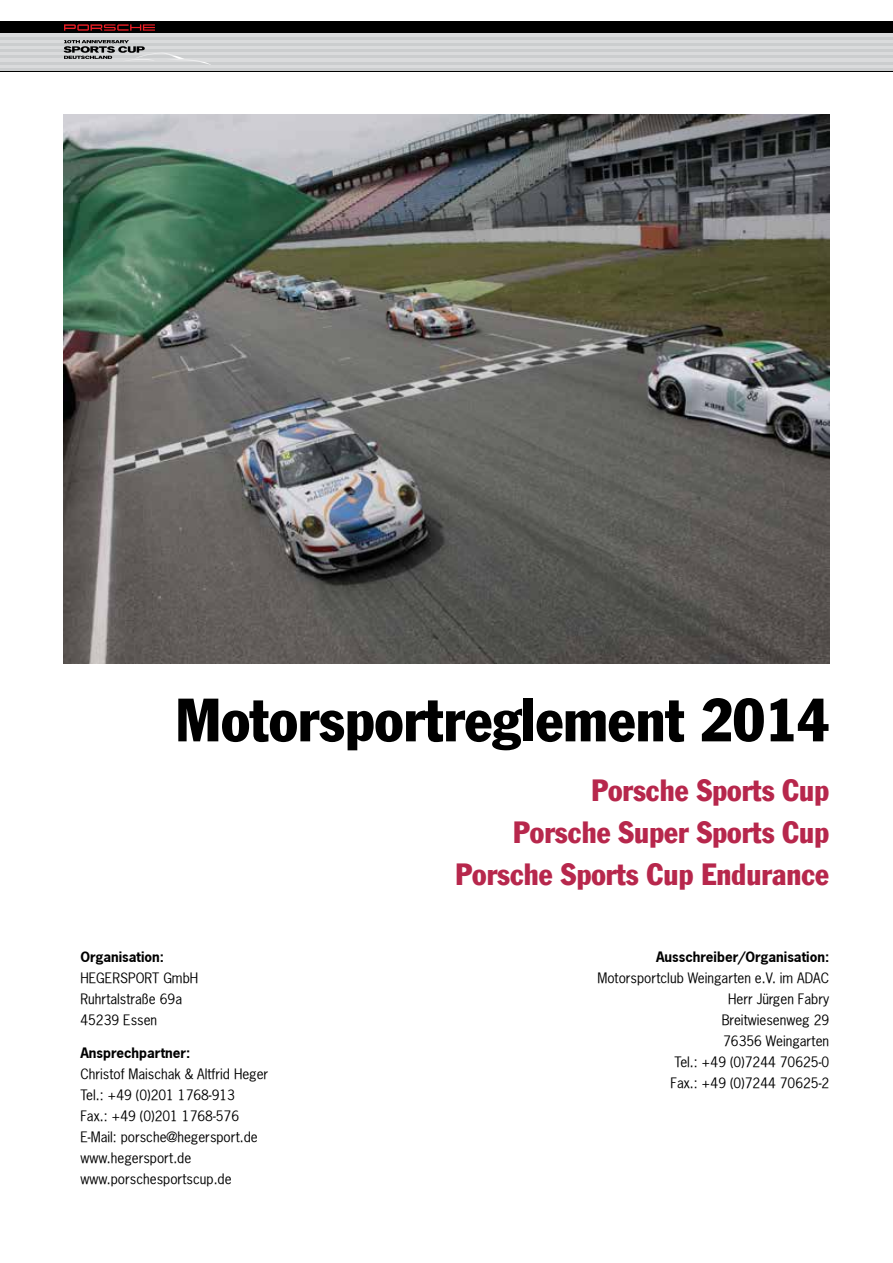
<style>
.page{position:relative;width:893px;height:1263px;background:#fff}
.page>*{position:absolute;margin:0;border:0;box-sizing:border-box;transform-origin:0 0}
.t1{font:condensed 60px "Porsche Franklin Gothic";color:#000}
.t2{font:condensed 30px/42px "Porsche Franklin Gothic";color:#b7274c;text-align:right}
.t3{font:13.5px/21px "Porsche News Gothic";color:#000}
.t4{font:700 13.5px "Porsche News Gothic";color:#000}
</style>
<div class="page">
<img style="left:64px;top:115px;width:765px;height:549px">
<div style="left:0;top:21px;width:893px;height:13px;background:#000"></div>
<svg style="left:64px;top:24px;width:91px;height:7px"></svg>
<hr style="left:0;top:34px;width:893px;height:3px;background:#dadbdc">
<hr style="left:0;top:37px;width:893px;height:3px;background:#cbcdce">
<hr style="left:0;top:40px;width:893px;height:3px;background:#dadbdc">
<hr style="left:0;top:43px;width:893px;height:3px;background:#cbcdce">
<hr style="left:0;top:46px;width:893px;height:3px;background:#dadbdc">
<svg style="left:0;top:49px;width:893px;height:4px;fill:#cbcdce"></svg>
<hr style="left:0;top:53px;width:893px;height:3px;background:#dadbdc">
<hr style="left:0;top:56px;width:893px;height:3px;background:#cbcdce">
<hr style="left:0;top:59px;width:893px;height:3px;background:#dadbdc">
<hr style="left:0;top:62px;width:893px;height:3px;background:#cbcdce">
<hr style="left:0;top:65px;width:893px;height:3px;background:#dadbdc">
<hr style="left:0;top:68px;width:893px;height:3px;background:#cbcdce">
<hr style="left:0;top:71px;width:893px;height:1px;background:#000">
<svg style="left:64px;top:40px;width:147px;height:25px"></svg>
<h1 class="t1" style="left:176px;top:683px;width:655px">Motorsportreglement 2014</h1>
<h2 class="t2" style="left:455px;top:770px;width:375px">Porsche Sports Cup<br>Porsche Super Sports Cup<br>Porsche Sports Cup Endurance</h2>
<p class="t4" style="left:80px;top:948px;width:85px">Organisation:</p>
<p class="t3" style="left:80px;top:968px;width:119px">HEGERSPORT GmbH<br>Ruhrtalstraße 69a<br>45239 Essen</p>
<p class="t4" style="left:80px;top:1044px;width:112px">Ansprechpartner:</p>
<p class="t3" style="left:80px;top:1063px;width:189px">Christof Maischak &amp; Altfrid Heger<br>Tel.: +49 (0)201 1768-913<br>Fax.: +49 (0)201 1768-576<br>E-Mail: porsche@hegersport.de www.hegersport.de www.porschesportscup.de</p>
<p class="t4" style="left:656px;top:948px;width:175px">Ausschreiber/Organisation:</p>
<p class="t3" style="left:597px;top:968px;width:233px;text-align:right">Motorsportclub Weingarten e.V. im ADAC<br>Herr Jürgen Fabry<br>Breitwiesenweg 29<br>76356 Weingarten<br>Tel.: +49 (0)7244 70625-0<br>Fax.: +49 (0)7244 70625-2</p>
</div>
